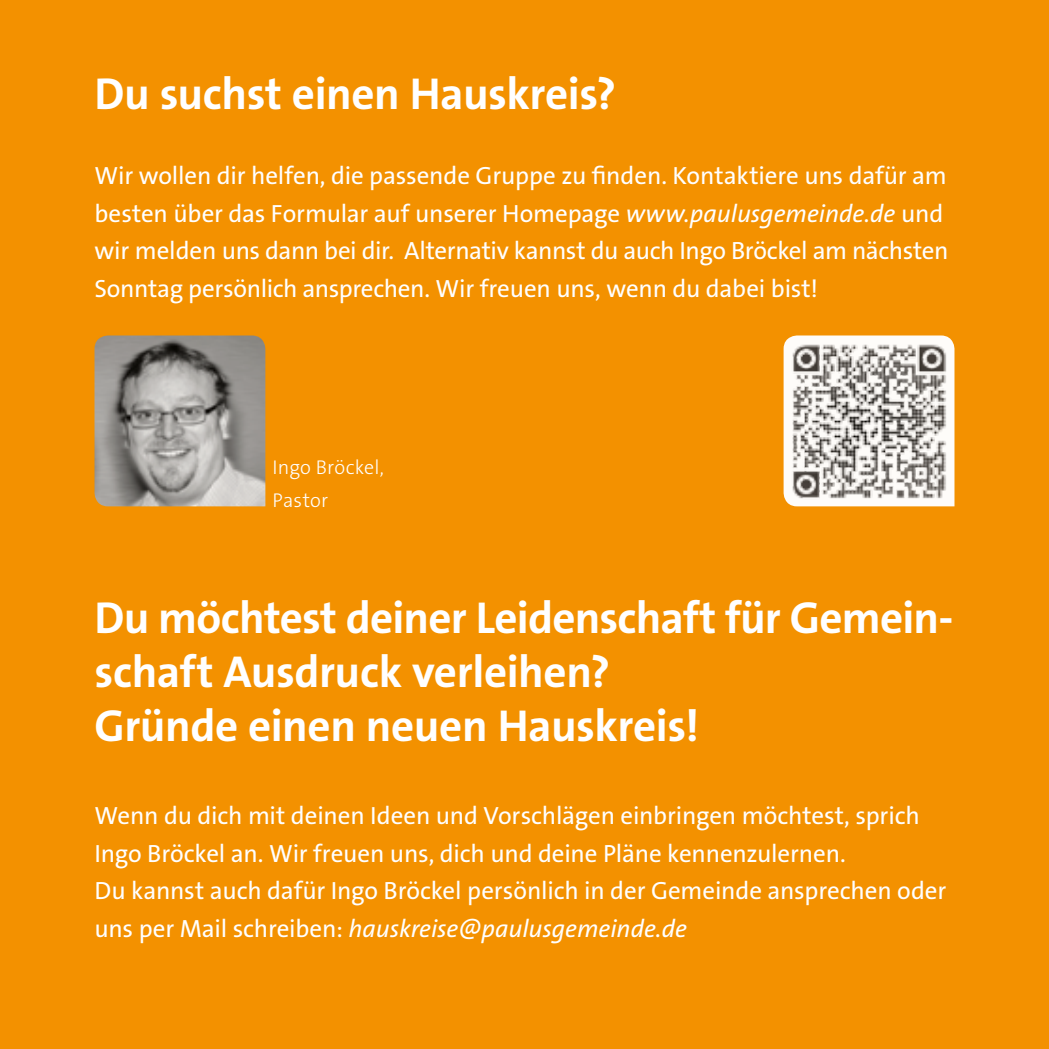
<style>
.page{position:relative;width:1049px;height:1049px;background:#f39100}
.page>*{position:absolute;margin:0;border:0;box-sizing:border-box;transform-origin:0 0}
.t1{font:700 45px/54px "The Sans B W7";letter-spacing:-.01em;color:#fff}
.t2{font:25px/37.5px "The Sans B W5 Plain";letter-spacing:-.01em;color:#fff}
.t3{font:300 20px/32.5px "The Sans B W3";letter-spacing:.01em;color:#fff}
.s1{font-style:italic}
</style>
<div class="page">
<img style="left:94px;top:335px;width:171px;height:171px">
<img style="left:783px;top:335px;width:171px;height:171px">
<h1 class="t1" style="left:94px;top:67px;width:523px">Du suchst einen Hauskreis?</h1>
<p class="t2" style="left:94px;top:157px;width:856px">Wir wollen dir helfen, die passende Gruppe zu finden. Kontaktiere uns dafür am besten über das Formular auf unserer Homepage <span class="s1">www.paulusgemeinde.de</span> und wir melden uns dann bei dir. Alternativ kannst du auch Ingo Bröckel am nächsten Sonntag persönlich ansprechen. Wir freuen uns, wenn du dabei bist!</p>
<p class="t3" style="left:272px;top:451px;width:113px">Ingo Bröckel,<br>Pastor</p>
<h1 class="t1" style="left:94px;top:591px;width:860px">Du möchtest deiner Leidenschaft für Gemein&shy;schaft Ausdruck verleihen?<br>Gründe einen neuen Hauskreis!</h1>
<p class="t2" style="left:94px;top:797px;width:853px">Wenn du dich mit deinen Ideen und Vorschlägen einbringen möchtest, sprich Ingo Bröckel an. Wir freuen uns, dich und deine Pläne kennenzulernen.<br>Du kannst auch dafür Ingo Bröckel persönlich in der Gemeinde ansprechen oder uns per Mail schreiben: <span class="s1">hauskreise@paulusgemeinde.de</span></p>
</div>
